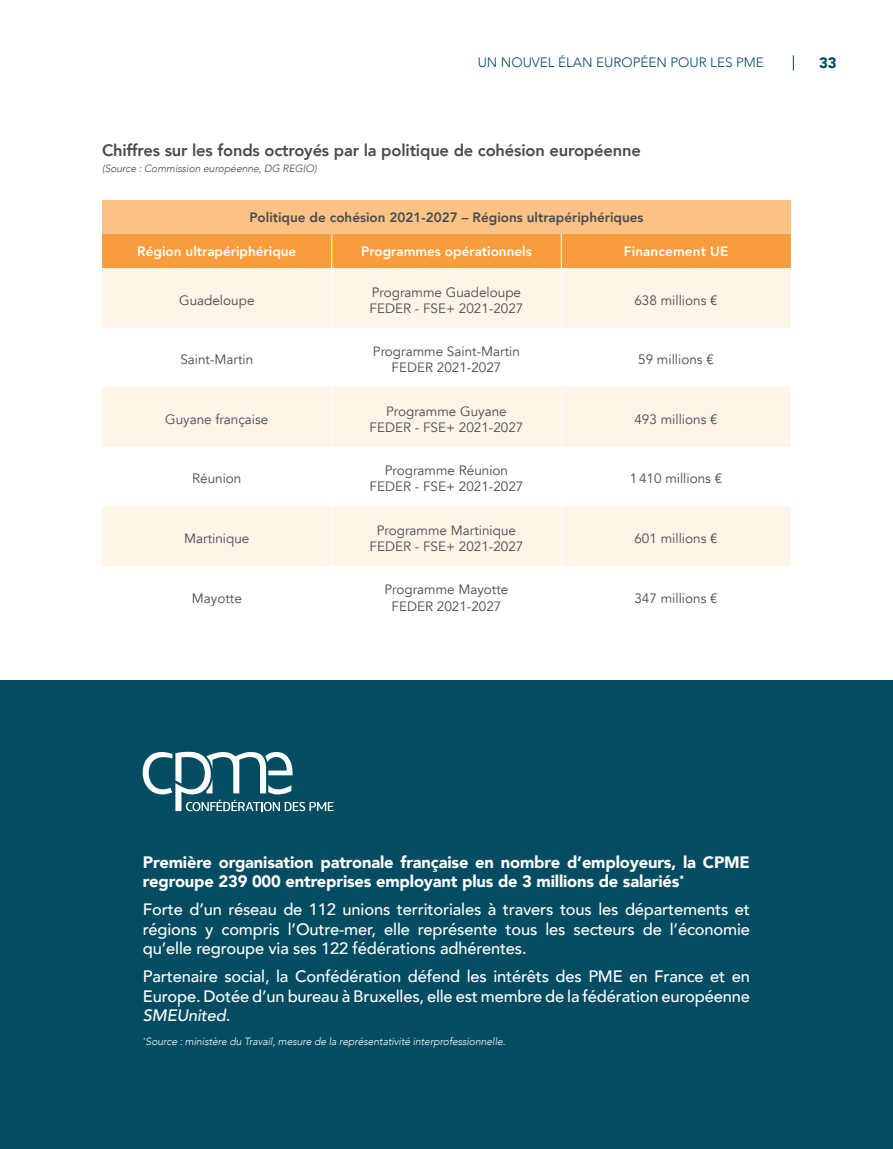
<style>
.page{position:relative;width:893px;height:1149px;background:#fff}
.page>*{position:absolute;margin:0;border:0;box-sizing:border-box;transform-origin:0 0}
.t1{font:500 16.5px/19.5px "Avenir";letter-spacing:-.01em;color:#fff;text-align:justify}
.t2{font:900 16.5px/19.5px "Avenir";letter-spacing:-.01em;color:#fff}
.t3{font:800 16.5px "Avenir";letter-spacing:-.01em;color:#474a4e}
.t4{font:900 15px "Avenir";color:#044c62}
.t5{font:13.5px/16.2px "Avenir";color:#474a4e;text-align:center}
.t6{font:800 13.5px "Avenir";color:#fff}
.t7{font:800 13.5px "Avenir";color:#474a4e}
.t8{font:300 13.5px "Avenir";color:#044c62}
.t9{font:italic 300 10.5px "Avenir";letter-spacing:-.01em;color:#fff}
.t10{font:italic 300 10.5px "Avenir";letter-spacing:-.01em;color:#474a4e}
.s1{font-style:italic}
</style>
<div class="page">
<svg style="left:793px;top:55px;width:1px;height:16px"></svg>
<div style="left:102px;top:200px;width:689px;height:34px;background:#fcc286"></div>
<div style="left:102px;top:234px;width:689px;height:34px;background:#f89d3d"></div>
<svg style="left:102px;top:268px;width:689px;height:298px;fill:#fef4e7"></svg>
<hr style="left:331px;top:234px;width:1px;height:34px;background:#fff">
<hr style="left:561px;top:234px;width:1px;height:34px;background:#fff">
<hr style="left:331px;top:268px;width:1px;height:59px;background:#fff">
<hr style="left:561px;top:268px;width:1px;height:59px;background:#fff">
<hr style="left:331px;top:327px;width:1px;height:60px;background:#fff">
<hr style="left:561px;top:327px;width:1px;height:60px;background:#fff">
<hr style="left:331px;top:387px;width:1px;height:59px;background:#fff">
<hr style="left:561px;top:387px;width:1px;height:59px;background:#fff">
<hr style="left:331px;top:446px;width:1px;height:60px;background:#fff">
<hr style="left:561px;top:446px;width:1px;height:60px;background:#fff">
<hr style="left:331px;top:506px;width:1px;height:60px;background:#fff">
<hr style="left:561px;top:506px;width:1px;height:60px;background:#fff">
<div style="left:0;top:680px;width:893px;height:468px;background:#044c62"></div>
<svg style="left:143px;top:751px;width:190px;height:60px"></svg>
<p class="t8" style="left:478px;top:54px;width:288px">UN NOUVEL ÉLAN EUROPÉEN POUR LES PME</p>
<p class="t4" style="left:819px;top:50px;width:19px">33</p>
<p class="t3" style="left:102px;top:137px;width:540px">Chiffres sur les fonds octroyés par la politique de cohésion européenne</p>
<p class="t10" style="left:102px;top:162px;width:216px">(Source : Commission européenne, DG REGIO)</p>
<p class="t7" style="left:249px;top:207px;width:396px">Politique de cohésion 2021-2027 – Régions ultrapériphériques</p>
<p class="t6" style="left:137px;top:241px;width:161px">Région ultrapériphérique</p>
<p class="t6" style="left:361px;top:241px;width:172px">Programmes opérationnels</p>
<p class="t6" style="left:624px;top:241px;width:106px">Financement UE</p>
<p class="t5" style="left:179px;top:292px;width:77px">Guadeloupe</p>
<p class="t5" style="left:370px;top:284px;width:155px;text-align:left">Programme Guadeloupe<br>FEDER - FSE+ 2021-2027</p>
<p class="t5" style="left:634px;top:292px;width:85px">638 millions €</p>
<p class="t5" style="left:180px;top:351px;width:74px">Saint-Martin</p>
<p class="t5" style="left:373px;top:343px;width:148px">Programme Saint-Martin<br>FEDER 2021-2027</p>
<p class="t5" style="left:638px;top:351px;width:77px">59 millions €</p>
<p class="t5" style="left:165px;top:411px;width:105px">Guyane française</p>
<p class="t5" style="left:370px;top:403px;width:155px">Programme Guyane<br>FEDER - FSE+ 2021-2027</p>
<p class="t5" style="left:634px;top:411px;width:85px">493 millions €</p>
<p class="t5" style="left:192px;top:470px;width:51px">Réunion</p>
<p class="t5" style="left:370px;top:462px;width:155px">Programme Réunion<br>FEDER - FSE+ 2021-2027</p>
<p class="t5" style="left:630px;top:470px;width:94px">1410 millions €</p>
<p class="t5" style="left:184px;top:530px;width:67px">Martinique</p>
<p class="t5" style="left:370px;top:522px;width:155px">Programme Martinique<br>FEDER - FSE+ 2021-2027</p>
<p class="t5" style="left:634px;top:530px;width:85px">601 millions €</p>
<p class="t5" style="left:192px;top:590px;width:52px">Mayotte</p>
<p class="t5" style="left:384px;top:581px;width:125px">Programme Mayotte<br>FEDER 2021-2027</p>
<p class="t5" style="left:634px;top:590px;width:85px">347 millions €</p>
<p class="t2" style="left:143px;top:851px;width:609px">Première organisation patronale française en nombre d’employeurs, la CPME regroupe 239 000 entreprises employant plus de 3 millions de salariés<sup>*</sup></p>
<p class="t1" style="left:143px;top:898px;width:609px">Forte d’un réseau de 112 unions territoriales à travers tous les départements et régions y compris l’Outre-mer, elle représente tous les secteurs de l’économie qu’elle regroupe via ses 122 fédérations adhérentes.</p>
<p class="t1" style="left:143px;top:965px;width:609px">Partenaire social, la Confédération défend les intérêts des PME en France et en Europe. Dotée d’un bureau à Bruxelles, elle est membre de la fédération européenne <span class="s1">SMEUnited</span>.</p>
<p class="t9" style="left:143px;top:1035px;width:364px"><sup>*</sup>Source : ministère du Travail, mesure de la représentativité interprofessionnelle.</p>
</div>
